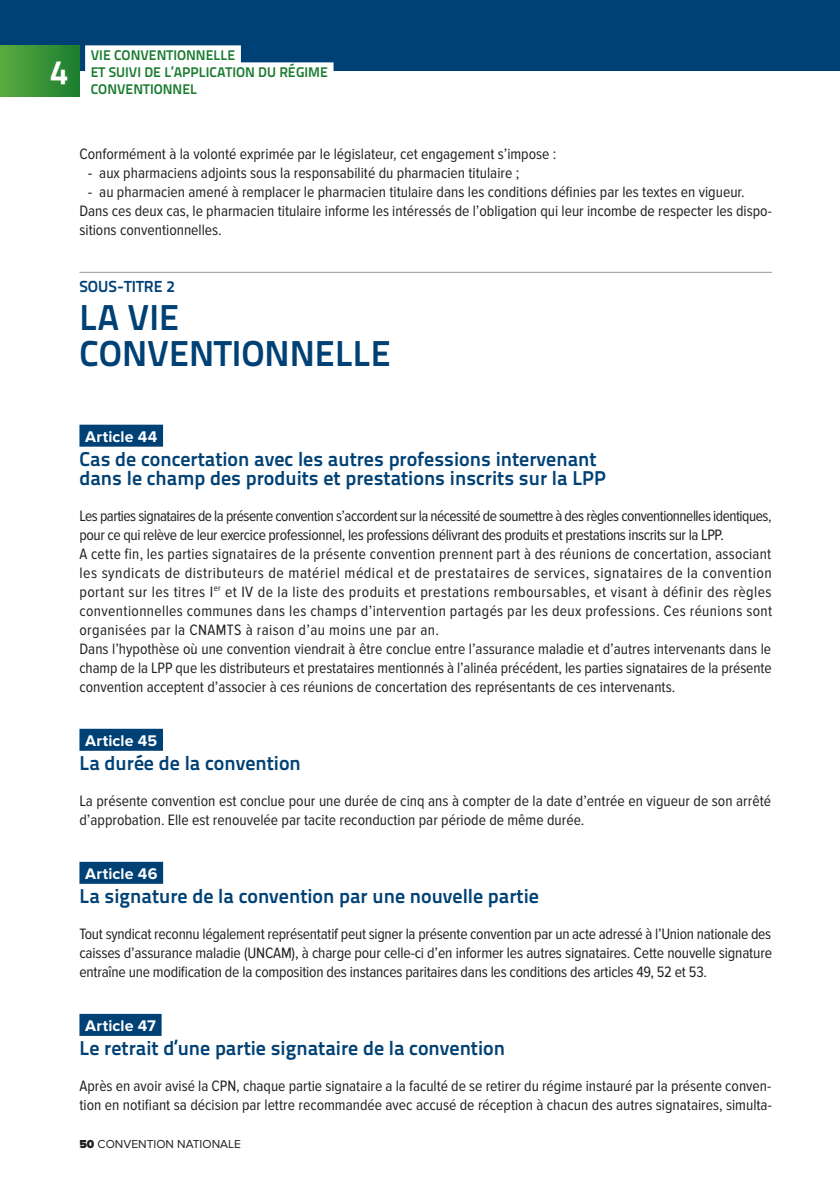
<style>
.page{position:relative;width:840px;height:1191px;background:#fff}
.page>*{position:absolute;margin:0;border:0;box-sizing:border-box;transform-origin:0 0}
.t1{font:700 36px/36px "Titillium Text 22 L";color:#004175}
.t2{font:700 34px "Titillium Text 22 L";color:#fff}
.t3{font:700 20px/19px "Titillium Text 22 L";color:#004175}
.t4{font:700 16px "Proxima Nova";letter-spacing:.015em;color:#fff}
.t5{font:700 16px "Titillium Text 22 L";color:#004175}
.t6{font:15.6px/19px "Proxima Nova Cond";color:#231f20}
.t7{font:700 14px/17px "Titillium Text 22 L";color:#1a7c30}
.t8{font:12px "Proxima Nova";color:#231f20}
.s1{font-family:"Proxima Nova"}
.s2{font-weight:900}
</style>
<div class="page">
<div style="left:0;top:0;width:839px;height:70px;background:#004175"></div>
<div style="left:85px;top:45px;width:156px;height:18px;background:#fff"></div>
<div style="left:85px;top:62px;width:248px;height:18px;background:#fff"></div>
<div style="left:0;top:45px;width:79px;height:51px;background:linear-gradient(to right,#59ab3f,#1c7d30)"></div>
<hr style="left:79px;top:272px;width:692px;height:1px;background:#939598">
<div style="left:79px;top:425px;width:84px;height:22px;background:#004175"></div>
<div style="left:79px;top:729px;width:84px;height:22px;background:#004175"></div>
<div style="left:79px;top:862px;width:84px;height:22px;background:#004175"></div>
<div style="left:79px;top:1014px;width:82px;height:22px;background:#004175"></div>
<h2 class="t2" style="left:50px;top:46px;width:20px">4</h2>
<p class="t7" style="left:91px;top:45px;width:238px">VIE CONVENTIONNELLE<br>ET SUIVI DE L’APPLICATION DU RÉGIME<br>CONVENTIONNEL</p>
<p class="t6" style="left:79px;top:145px;width:478px">Conformément à la volonté exprimée par le législateur, cet engagement s’impose :</p>
<p class="t6" style="left:88px;top:164px;width:432px"><span class="s1">-</span> aux pharmaciens adjoints sous la responsabilité du pharmacien titulaire ;</p>
<p class="t6" style="left:79px;top:183px;width:693px;text-indent:9px"><span class="s1">-</span> au pharmacien amené à remplacer le pharmacien titulaire dans les conditions définies par les textes en vigueur.<br>Dans ces deux cas, le pharmacien titulaire informe les intéressés de l’obligation qui leur incombe de respecter les dispo&shy;sitions conventionnelles.</p>
<p class="t5" style="left:79px;top:274px;width:97px">SOUS-TItRE 2</p>
<h1 class="t1" style="left:79px;top:298px;width:66px">La vie conventionnelle</h1>
<p class="t4" style="left:85px;top:427px;width:74px">Article 44</p>
<p class="t3" style="left:79px;top:448px;width:528px">Cas de concertation avec les autres professions intervenant dans le champ des produits et prestations inscrits sur la LPP</p>
<p class="t6" style="left:79px;top:506px;width:694px">Les parties signataires de la présente convention s’accordent sur la nécessité de soumettre à des règles conventionnelles identiques, pour ce qui relève de leur exercice professionnel, les professions délivrant des produits et prestations inscrits sur la LPP.<br>A cette fin, les parties signataires de la présente convention prennent part à des réunions de concertation, associant les syndicats de distributeurs de matériel médical et de prestataires de services, signataires de la convention portant sur les titres I<sup>er</sup> et IV de la liste des produits et prestations remboursables, et visant à définir des règles conventionnelles communes dans les champs d’intervention partagés par les deux professions. Ces réunions sont organisées par la CNAMTS à raison d’au moins une par an.<br>Dans l’hypothèse où une convention viendrait à être conclue entre l’assurance maladie et d’autres intervenants dans le champ de la LPP que les distributeurs et prestataires mentionnés à l’alinéa précédent, les parties signataires de la présente convention acceptent d’associer à ces réunions de concertation des représentants de ces intervenants.</p>
<p class="t4" style="left:85px;top:731px;width:74px">Article 45</p>
<p class="t3" style="left:79px;top:752px;width:223px">La durée de la convention</p>
<p class="t6" style="left:79px;top:791px;width:692px">La présente convention est conclue pour une durée de cinq ans à compter de la date d’entrée en vigueur de son arrêté d’approbation. Elle est renouvelée par tacite reconduction par période de même durée.</p>
<p class="t4" style="left:85px;top:864px;width:74px">Article 46</p>
<p class="t3" style="left:79px;top:885px;width:461px">La signature de la convention par une nouvelle partie</p>
<p class="t6" style="left:79px;top:924px;width:693px;text-align:justify">Tout syndicat reconnu légalement représentatif peut signer la présente convention par un acte adressé à l’Union nationale des caisses d’assurance maladie (UNCAM), à charge pour celle-ci d’en informer les autres signataires. Cette nouvelle signature entraîne une modification de la composition des instances paritaires dans les conditions des articles 49, 52 et 53.</p>
<p class="t4" style="left:85px;top:1016px;width:72px">Article 47</p>
<p class="t3" style="left:79px;top:1037px;width:427px">Le retrait d’une partie signataire de la convention</p>
<p class="t6" style="left:79px;top:1076px;width:693px">Après en avoir avisé la CPN, chaque partie signataire a la faculté de se retirer du régime instauré par la présente conven&shy;tion en notifiant sa décision par lettre recommandée avec accusé de réception à chacun des autres signataires, simulta-</p>
<p class="t8" style="left:79px;top:1136px;width:163px"><span class="s2">50</span> CONVENTION NATIONALE</p>
</div>
